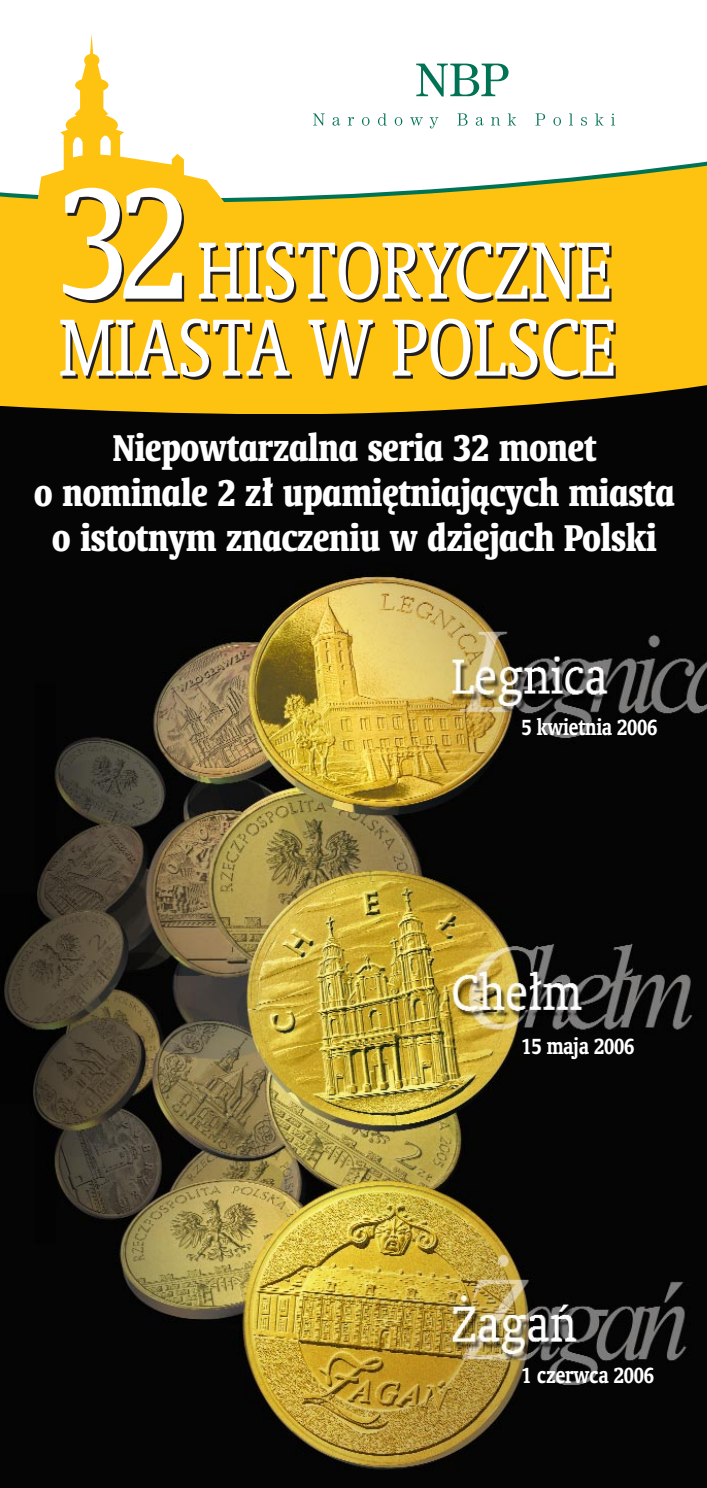
<style>
.page{position:relative;width:707px;height:1488px;background:#fff}
.page>*{position:absolute;margin:0;border:0;box-sizing:border-box;transform-origin:0 0}
.t1{font:condensed 92.25px/77px "Oranda PL";color:#fff;scale:.9 1}
.t2{font:700 condensed 42.5px/45px "Oranda PL";letter-spacing:-.005em;color:#fff;text-align:center;scale:.9 1}
.t3{font:700 25px "Oranda PL";letter-spacing:-.015em;color:#fff;scale:.85 1}
.s1{font-size:179.5px}
</style>
<div class="page">
<img style="left:0;top:414px;width:706px;height:1073px">
<svg style="left:0;top:163px;width:706px;height:251px;background:#f2bf21"></svg>
<svg style="left:416px;top:64px;width:92px;height:32px"></svg>
<svg style="left:313px;top:113px;width:12px;height:12px"></svg>
<svg style="left:332px;top:117px;width:8px;height:9px"></svg>
<svg style="left:348px;top:117px;width:6px;height:8px"></svg>
<svg style="left:362px;top:117px;width:7px;height:9px"></svg>
<svg style="left:378px;top:113px;width:8px;height:13px"></svg>
<svg style="left:394px;top:117px;width:8px;height:9px"></svg>
<svg style="left:410px;top:117px;width:13px;height:8px"></svg>
<svg style="left:429px;top:117px;width:9px;height:11px"></svg>
<svg style="left:457px;top:113px;width:10px;height:12px"></svg>
<svg style="left:475px;top:117px;width:8px;height:9px"></svg>
<svg style="left:491px;top:117px;width:9px;height:8px"></svg>
<svg style="left:507px;top:113px;width:9px;height:12px"></svg>
<svg style="left:535px;top:113px;width:10px;height:12px"></svg>
<svg style="left:553px;top:117px;width:8px;height:9px"></svg>
<svg style="left:569px;top:113px;width:4px;height:12px"></svg>
<svg style="left:581px;top:117px;width:5px;height:9px"></svg>
<svg style="left:595px;top:113px;width:8px;height:12px"></svg>
<svg style="left:611px;top:114px;width:4px;height:11px"></svg>
<svg style="left:26px;top:34px;width:216px;height:243px"></svg>
<h1 class="t1" style="left:59px;top:240px;width:620px"><span class="s1">32</span> HISTORYCZNE<br>MIASTA W POLSCE</h1>
<p class="t2" style="left:34px;top:429px;width:713px">Niepowtarzalna seria 32 monet<br>o nominale 2 z∏ upami´tniajàcych miasta o istotnym znaczeniu w dziejach Polski</p>
<p class="t3" style="left:521px;top:717px;width:161px">5 kwietnia 2006</p>
<p class="t3" style="left:521px;top:1036px;width:134px">15 maja 2006</p>
<p class="t3" style="left:521px;top:1364px;width:157px">1 czerwca 2006</p>
</div>
